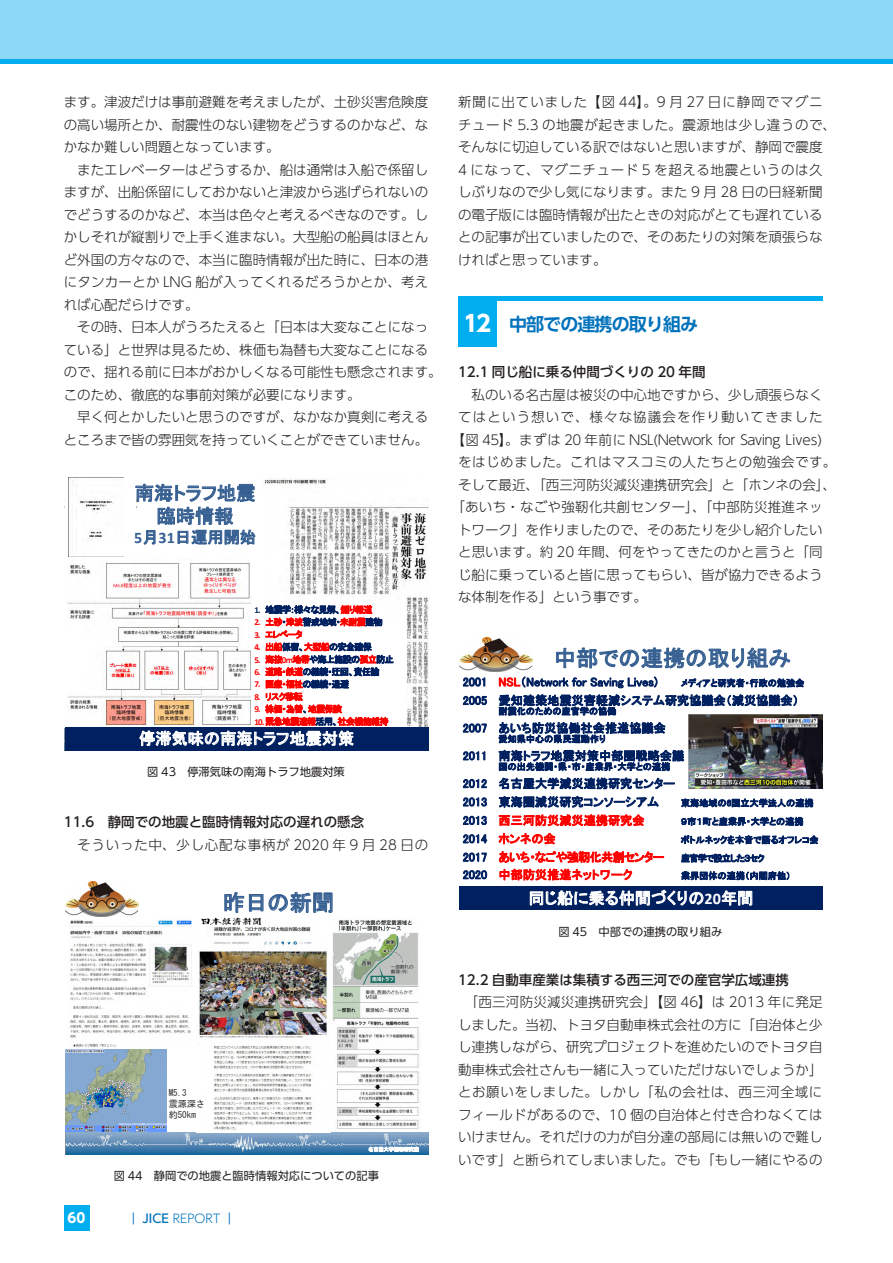
<style>
.page{position:relative;width:893px;height:1263px;background:#fff}
.page>*{position:absolute;margin:0;border:0;box-sizing:border-box;transform-origin:0 0}
.t1{font:22.2px "MS P Gothic";letter-spacing:.005em;color:#376092}
.t2{font:19.2px/23.1px "MS P Gothic";letter-spacing:.005em;color:#376092;text-align:center}
.t3{font:700 18px "UD Shin Go Pro De";letter-spacing:-.05em;color:#0072bc}
.t4{font:16.2px "MS P Gothic";letter-spacing:.005em;color:#fff}
.t5{font:16.2px "MS P Gothic";letter-spacing:.005em;color:#376092}
.t6{font:300 13.5px/22.5px "UD Shin Go Pro";color:#231f20}
.t7{font:500 13.5px "UD Shin Go Pro";color:#231f20}
.t8{font:300 13.5px "UD Shin Go Pro";letter-spacing:-.04em;color:#231f20}
.t9{font:300 13.5px "UD Shin Go Pro";letter-spacing:.02em;color:#231f20}
.t10{font:300 13.5px "UD Shin Go Pro";letter-spacing:.04em;color:#231f20}
.t11{font:300 13.5px "UD Shin Go Pro";letter-spacing:.055em;color:#231f20}
.t12{font:300 13.5px "UD Shin Go Pro";letter-spacing:.085em;color:#231f20}
.t13{font:700 13.5px "UD Shin Go Pro";color:#fff}
.t14{font:12.15px/18.5px "MS P Gothic";letter-spacing:.005em;color:#002060}
.t15{font:12.15px "MS P Gothic";letter-spacing:.005em;color:#f00}
.t16{font:12.15px "MS P Gothic";letter-spacing:-.06em;color:#f00}
.t17{font:500 12px "UD Shin Go Pro";color:#0072bc}
.t18{font:11.25px "UD Shin Go Pro";color:#231f20}
.t19{font:9.15px "MS P Gothic";letter-spacing:.005em;color:#002060}
.t20{font:9.15px "MS P Gothic";letter-spacing:-.075em;color:#002060}
.t21{font:9.15px/12.5px "MS P Gothic";letter-spacing:-.08em;color:#f00}
.t22{font:9.15px "MS P Gothic";letter-spacing:-.08em;color:#002060}
.t23{font:9.15px/10.9px "MS Gothic";color:#333}
.t24{font:5.1px "MS P Gothic";color:#fff}
.s1{font-family:"Calibri";font-weight:700}
.s2{color:#f00}
.s3{font-family:"Calibri";font-weight:700;color:#f00}
.s4{color:#002060}
.s5{font-weight:300}
.s6{font-family:"UD Shin Go Pro";font-size:22.5px;color:#fff}
</style>
<div class="page">
<div style="left:64px;top:1205px;width:25px;height:26px;background:#00aeef"></div>
<div style="left:0;top:0;width:892px;height:64px;background:#8dd7f7"></div>
<hr style="left:0;top:60px;width:893px;height:4px;background:#00aeef">
<div style="left:458px;top:300px;width:39px;height:47px;background:#00aeef"></div>
<hr style="left:458px;top:296px;width:365px;height:4px;background:#00aeef">
<img style="left:459px;top:637px;width:73px;height:35px">
<img style="left:688px;top:714px;width:135px;height:75px">
<div style="left:459px;top:886px;width:364px;height:24px;background:#002060"></div>
<img style="left:136px;top:498px;width:2px;height:10px">
<img style="left:67px;top:563px;width:184px;height:164px">
<svg style="left:68px;top:477px;width:56px;height:80px"></svg>
<img style="left:263px;top:478px;width:165px;height:249px">
<div style="left:65px;top:727px;width:363px;height:23px;background:#002060"></div>
<img style="left:65px;top:1132px;width:364px;height:22px">
<img style="left:65px;top:882px;width:73px;height:34px">
<img style="left:199px;top:925px;width:129px;height:205px">
<img style="left:201px;top:917px;width:60px;height:8px">
<img style="left:332px;top:920px;width:87px;height:101px">
<img style="left:336px;top:1019px;width:85px;height:110px">
<img style="left:66px;top:1049px;width:101px;height:83px">
<img style="left:70px;top:920px;width:122px;height:127px">
<p class="t6" style="left:64px;top:90px;width:366px;text-align:justify">ます。津波だけは事前避難を考えましたが、土砂災害危険度の高い場所とか、耐震性のない建物をどうするのかなど、なかなか難しい問題となっています。</p>
<p class="t6" style="left:64px;top:158px;width:366px;text-align:justify;text-indent:14px">またエレベーターはどうするか、船は通常は入船で係留しますが、出船係留にしておかないと津波から逃げられないのでどうするのかなど、本当は色々と考えるべきなのです。しかしそれが縦割りで上手く進まない。大型船の船員はほとんど外国の方々なので、本当に臨時情報が出た時に、日本の港にタンカーとか LNG 船が入ってくれるだろうかとか、考えれば心配だらけです。</p>
<p class="t6" style="left:64px;top:315px;width:379px;text-indent:14px">その時、日本人がうろたえると「日本は大変なことになっている」と世界は見るため、株価も為替も大変なことになるので、揺れる前に日本がおかしくなる可能性も懸念されます。このため、徹底的な事前対策が必要になります。</p>
<p class="t6" style="left:64px;top:405px;width:366px;text-align:right">早く何とかしたいと思うのですが、なかなか真剣に考えるところまで皆の雰囲気を持っていくことができていません。</p>
<h2 class="t2" style="left:135px;top:481px;width:122px">南海トラフ地震臨時情報</h2>
<p class="t5" style="left:134px;top:529px;width:123px"><span class="s1">5</span>月<span class="s1">31</span>日運用開始</p>
<p class="t22" style="left:254px;top:605px;width:119px"><span class="s1">1.</span> 地震学：様々な見解、<span class="s2">煽り報道</span></p>
<p class="t20" style="left:254px;top:617px;width:130px"><span class="s3">2.</span> <span class="s2">土砂</span>・<span class="s2">津波</span>警戒地域・<span class="s2">未耐震</span>建物</p>
<p class="t21" style="left:254px;top:628px;width:49px"><span class="s1">3.</span> エレベータ</p>
<p class="t20" style="left:254px;top:642px;width:119px"><span class="s3">4.</span> <span class="s2">出船</span>係留、<span class="s2">大型船</span>の安全確保</p>
<p class="t20" style="left:254px;top:655px;width:141px"><span class="s3">5.</span> <span class="s2">海抜</span><span class="s3">0m</span><span class="s2">地帯</span>や海上施設の<span class="s2">孤立</span>防止</p>
<p class="t20" style="left:254px;top:667px;width:127px"><span class="s3">6.</span> <span class="s2">道路・鉄道</span>の継続・迂回、責任論</p>
<p class="t20" style="left:254px;top:679px;width:96px"><span class="s3">7.</span> <span class="s2">医療・福祉</span>の継続・退避</p>
<p class="t21" style="left:254px;top:690px;width:50px"><span class="s1">8.</span> リスク移転</p>
<p class="t21" style="left:254px;top:703px;width:136px"><span class="s1">9.</span> 株価・為替<span class="s4">、</span>地震保険<br><span class="s1">10.</span>緊急地震速報<span class="s4">活用、</span>社会機能維持</p>
<p class="t4" style="left:139px;top:730px;width:217px">停滞気味の南海トラフ地震対策</p>
<p class="t18" style="left:147px;top:762px;width:199px">図 43　停滞気味の南海トラフ地震対策</p>
<p class="t7" style="left:64px;top:811px;width:302px">11.6　静岡での地震と臨時情報対応の遅れの懸念</p>
<p class="t11" style="left:77px;top:834px;width:353px">そういった中、少し心配な事柄が 2020 年 9 月 28 日の</p>
<h1 class="t1" style="left:223px;top:891px;width:113px">昨日の新聞</h1>
<p class="t23" style="left:169px;top:1087px;width:38px">M5.3<br>震源深さ約50km</p>
<p class="t24" style="left:368px;top:1147px;width:52px">名古屋大学福和研究室</p>
<p class="t18" style="left:114px;top:1167px;width:267px">図 44　静岡での地震と臨時情報対応についての記事</p>
<p class="t13" style="left:68px;top:1207px;width:19px">60</p>
<p class="t17" style="left:128px;top:1208px;width:110px">｜ JICE <span class="s5">REPORT</span> ｜</p>
<p class="t6" style="left:458px;top:90px;width:380px">新聞に出ていました【図 44】。9 月 27 日に静岡でマグニチュード 5.3 の地震が起きました。震源地は少し違うので、そんなに切迫している訳ではないと思いますが、静岡で震度<br>4 になって、マグニチュード 5 を超える地震というのは久しぶりなので少し気になります。また 9 月 28 日の日経新聞の電子版には臨時情報が出たときの対応がとても遅れているとの記事が出ていましたので、そのあたりの対策を頑張らなければと思っています。</p>
<h3 class="t3" style="left:464px;top:309px;width:236px"><span class="s6">12</span> 中部での連携の取り組み</h3>
<p class="t7" style="left:458px;top:361px;width:249px">12.1 同じ船に乗る仲間づくりの 20 年間</p>
<p class="t6" style="left:472px;top:383px;width:352px">私のいる名古屋は被災の中心地ですから、少し頑張らなく</p>
<p class="t12" style="left:458px;top:406px;width:366px">てはという想いで、様々な協議会を作り動いてきました</p>
<p class="t8" style="left:451px;top:429px;width:373px">【図 45】。まずは 20 年前に NSL(Network for Saving Lives)</p>
<p class="t10" style="left:458px;top:451px;width:380px">をはじめました。これはマスコミの人たちとの勉強会です。</p>
<p class="t6" style="left:458px;top:473px;width:379px">そして最近、「西三河防災減災連携研究会」と「ホンネの会」、</p>
<p class="t9" style="left:451px;top:496px;width:373px">「あいち・なごや強靭化共創センター」、「中部防災推進ネッ</p>
<p class="t6" style="left:458px;top:518px;width:366px">トワーク」を作りましたので、そのあたりを少し紹介したい</p>
<p class="t6" style="left:458px;top:540px;width:366px">と思います。約 20 年間、何をやってきたのかと言うと「同</p>
<p class="t6" style="left:458px;top:563px;width:366px">じ船に乗っていると皆に思ってもらい、皆が協力できるよう</p>
<p class="t6" style="left:458px;top:585px;width:190px">な体制を作る」という事です。</p>
<h1 class="t1" style="left:554px;top:647px;width:239px">中部での連携の取り組み</h1>
<p class="t14" style="left:463px;top:673px;width:196px">2001 <span class="s2">NSL</span>（Network for Saving Lives)</p>
<p class="t19" style="left:681px;top:678px;width:125px">メディアと研究者・行政の勉強会</p>
<p class="t14" style="left:463px;top:691px;width:338px">2005 愛知建築地震災害軽減システム研究協議会（減災協議会）</p>
<p class="t19" style="left:498px;top:707px;width:119px">耐震化のための産官学の協働</p>
<p class="t14" style="left:463px;top:719px;width:205px">2007 あいち防災協働社会推進協議会</p>
<p class="t19" style="left:498px;top:734px;width:109px">愛知県中心の県民運動作り</p>
<p class="t14" style="left:463px;top:746px;width:223px">2011 南海トラフ地震対策中部圏戦略会議</p>
<p class="t19" style="left:498px;top:762px;width:173px">国の出先機関・県・市・産業界・大学との連携</p>
<p class="t14" style="left:463px;top:774px;width:214px">2012 名古屋大学減災連携研究センター<br>2013 東海圏減災研究コンソーシアム</p>
<p class="t19" style="left:681px;top:798px;width:134px">東海地域の6国立大学法人の連携</p>
<p class="t15" style="left:463px;top:814px;width:183px"><span class="s4">2013</span> 西三河防災減災連携研究会</p>
<p class="t19" style="left:681px;top:817px;width:124px">９市１町と産業界・大学との連携</p>
<p class="t15" style="left:463px;top:833px;width:94px"><span class="s4">2014</span> ホンネの会</p>
<p class="t19" style="left:681px;top:835px;width:139px">ボトルネックを本音で語るオフレコ会</p>
<p class="t16" style="left:463px;top:851px;width:203px"><span class="s4">2017</span> あいち・なごや強靭化共創センター</p>
<p class="t22" style="left:681px;top:854px;width:85px">産官学で設立した３セク</p>
<p class="t15" style="left:463px;top:868px;width:171px"><span class="s4">2020</span> 中部防災推進ネットワーク</p>
<p class="t19" style="left:681px;top:871px;width:111px">業界団体の連携（内閣府他）</p>
<p class="t4" style="left:528px;top:890px;width:226px">同じ船に乗る仲間づくりの<span class="s1">20</span>年間</p>
<p class="t18" style="left:558px;top:922px;width:165px">図 45　中部での連携の取り組み</p>
<p class="t7" style="left:458px;top:969px;width:332px">12.2 自動車産業は集積する西三河での産官学広域連携</p>
<p class="t6" style="left:458px;top:990px;width:366px;text-align:center">「西三河防災減災連携研究会」【図 46】は 2013 年に発足しました。当初、トヨタ自動車株式会社の方に「自治体と少し連携しながら、研究プロジェクトを進めたいのでトヨタ自動車株式会社さんも一緒に入っていただけないでしょうか」とお願いをしました。しかし「私の会社は、西三河全域にフィールドがあるので、10 個の自治体と付き合わなくてはいけません。それだけの力が自分達の部局には無いので難しいです」と断られてしまいました。でも「もし一緒にやるの</p>
</div>
